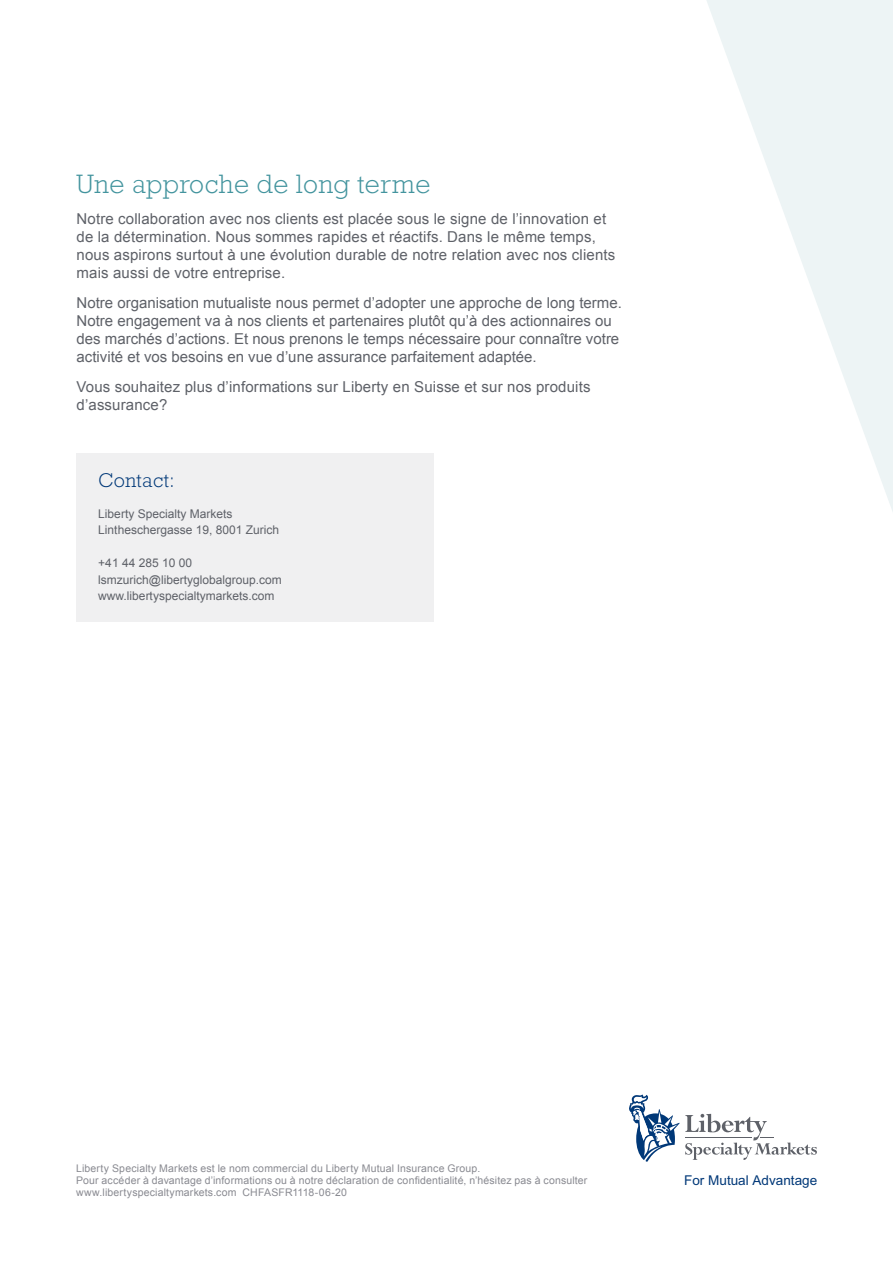
<style>
.page{position:relative;width:893px;height:1263px;background:#fff}
.page>*{position:absolute;margin:0;border:0;box-sizing:border-box;transform-origin:0 0}
.t1{font:300 27px "Rockwell Std";letter-spacing:.02em;color:#43949e}
.t2{font:300 20.25px "Rockwell Std";letter-spacing:.02em;color:#003878}
.t3{font:15px/18px "Arial";letter-spacing:.01em;color:#5e6168}
.t4{font:13.5px "Arial";color:#003878}
.t5{font:12px/16.5px "Arial";color:#5e6168}
.t6{font:10.5px/12px "Arial";letter-spacing:.015em;color:#898a91}
</style>
<div class="page">
<svg style="left:707px;top:0;width:186px;height:512px;fill:#edf4f5"></svg>
<div style="left:77px;top:453px;width:357px;height:169px;background:#f0f0f1"></div>
<svg style="left:629px;top:1094px;width:188px;height:68px"></svg>
<h1 class="t1" style="left:77px;top:168px;width:355px">Une approche de long terme</h1>
<p class="t3" style="left:77px;top:210px;width:540px">Notre collaboration avec nos clients est placée sous le signe de l’innovation et de la détermination. Nous sommes rapides et réactifs. Dans le même temps, nous aspirons surtout à une évolution durable de notre relation avec nos clients mais aussi de votre entreprise.</p>
<p class="t3" style="left:77px;top:294px;width:547px">Notre organisation mutualiste nous permet d’adopter une approche de long terme.<br>Notre engagement va à nos clients et partenaires plutôt qu’à des actionnaires ou des marchés d’actions. Et nous prenons le temps nécessaire pour connaître votre activité et vos besoins en vue d’une assurance parfaitement adaptée.</p>
<p class="t3" style="left:77px;top:378px;width:515px">Vous souhaitez plus d’informations sur Liberty en Suisse et sur nos produits d’assurance?</p>
<h2 class="t2" style="left:98px;top:468px;width:78px">Contact:</h2>
<p class="t5" style="left:98px;top:505px;width:182px">Liberty Specialty Markets<br>Lintheschergasse 19, 8001 Zurich</p>
<p class="t5" style="left:98px;top:555px;width:185px">+41 44 285 10 00 lsmzurich@libertyglobalgroup.com www.libertyspecialtymarkets.com</p>
<p class="t6" style="left:76px;top:1163px;width:513px">Liberty Specialty Markets est le nom commercial du Liberty Mutual Insurance Group.<br>Pour accéder à davantage d’informations ou à notre déclaration de confidentialité, n’hésitez pas à consulter www.libertyspecialtymarkets.com CHFASFR1118-06-20</p>
<p class="t4" style="left:684px;top:1171px;width:135px">For Mutual Advantage</p>
</div>
